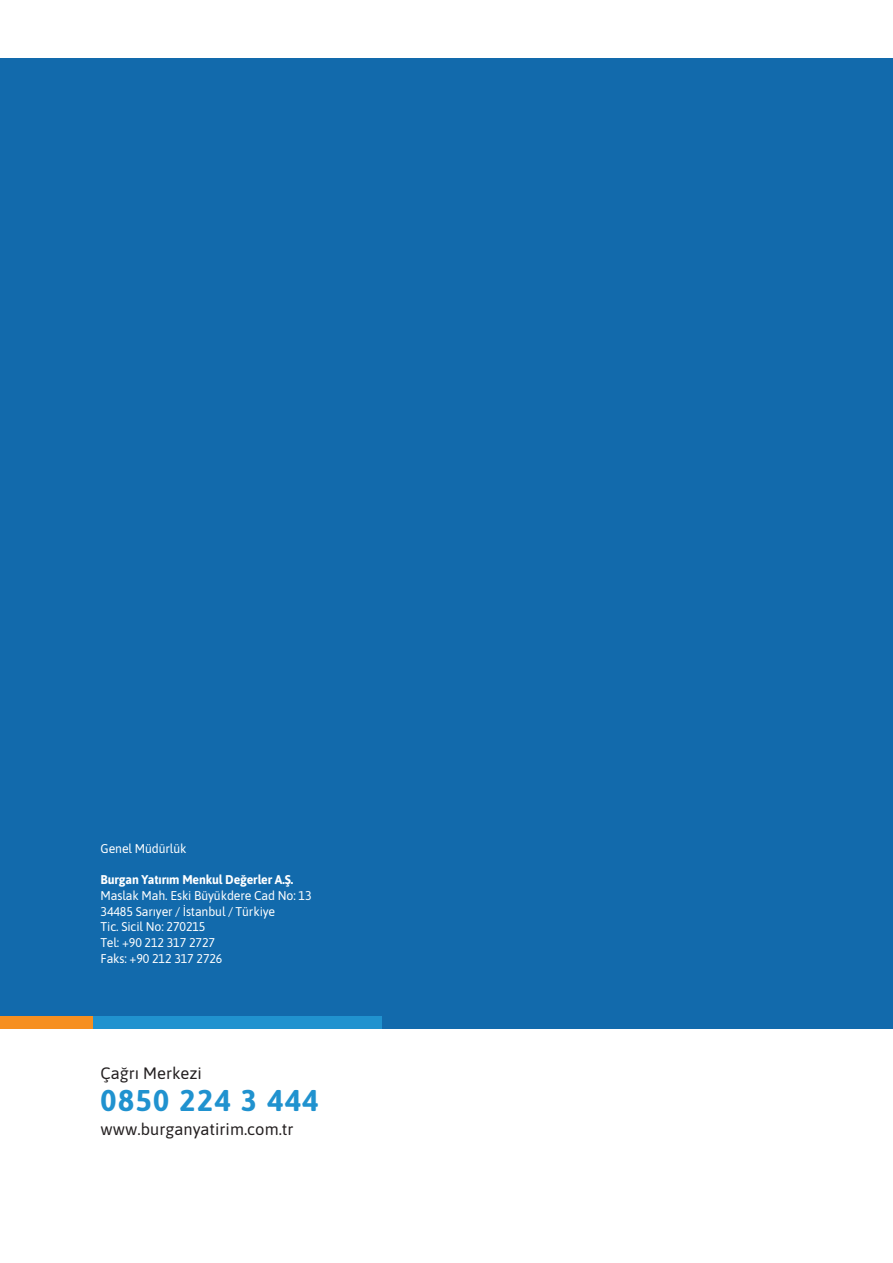
<style>
.page{position:relative;width:893px;height:1263px;background:#fff}
.page>*{position:absolute;margin:0;border:0;box-sizing:border-box;transform-origin:0 0}
.t1{font:700 30px "Asap";letter-spacing:.05em;color:#2092cf}
.t2{font:16.5px "Asap";color:#231f20}
.t3{font:12.75px/15.8px "Asap";letter-spacing:-.01em;color:#fff}
.t4{font:700 12.75px "Asap";letter-spacing:-.01em;color:#fff}
</style>
<div class="page">
<div style="left:0;top:58px;width:893px;height:984px;background:#126aac"></div>
<div style="left:0;top:1022px;width:893px;height:241px;background:#fff"></div>
<div style="left:325px;top:1016px;width:568px;height:12px;background:#126aac"></div>
<div style="left:89px;top:1016px;width:292px;height:12px;background:#2092cf"></div>
<div style="left:0;top:1016px;width:93px;height:12px;background:#f68f20"></div>
<p class="t3" style="left:101px;top:840px;width:87px">Genel Müdürlük</p>
<p class="t4" style="left:101px;top:871px;width:194px">Burgan Yatırım Menkul Değerler A.Ş.</p>
<p class="t3" style="left:101px;top:887px;width:212px">Maslak Mah. Eski Büyükdere Cad No: 13<br>34485 Sarıyer / İstanbul / Türkiye<br>Tic. Sicil No: 270215<br>Tel: +90 212 317 2727<br>Faks: +90 212 317 2726</p>
<p class="t2" style="left:101px;top:1062px;width:103px">Çağrı Merkezi</p>
<h1 class="t1" style="left:101px;top:1079px;width:219px">0850 224 3 444</h1>
<p class="t2" style="left:101px;top:1118px;width:195px">www.burganyatirim.com.tr</p>
</div>
